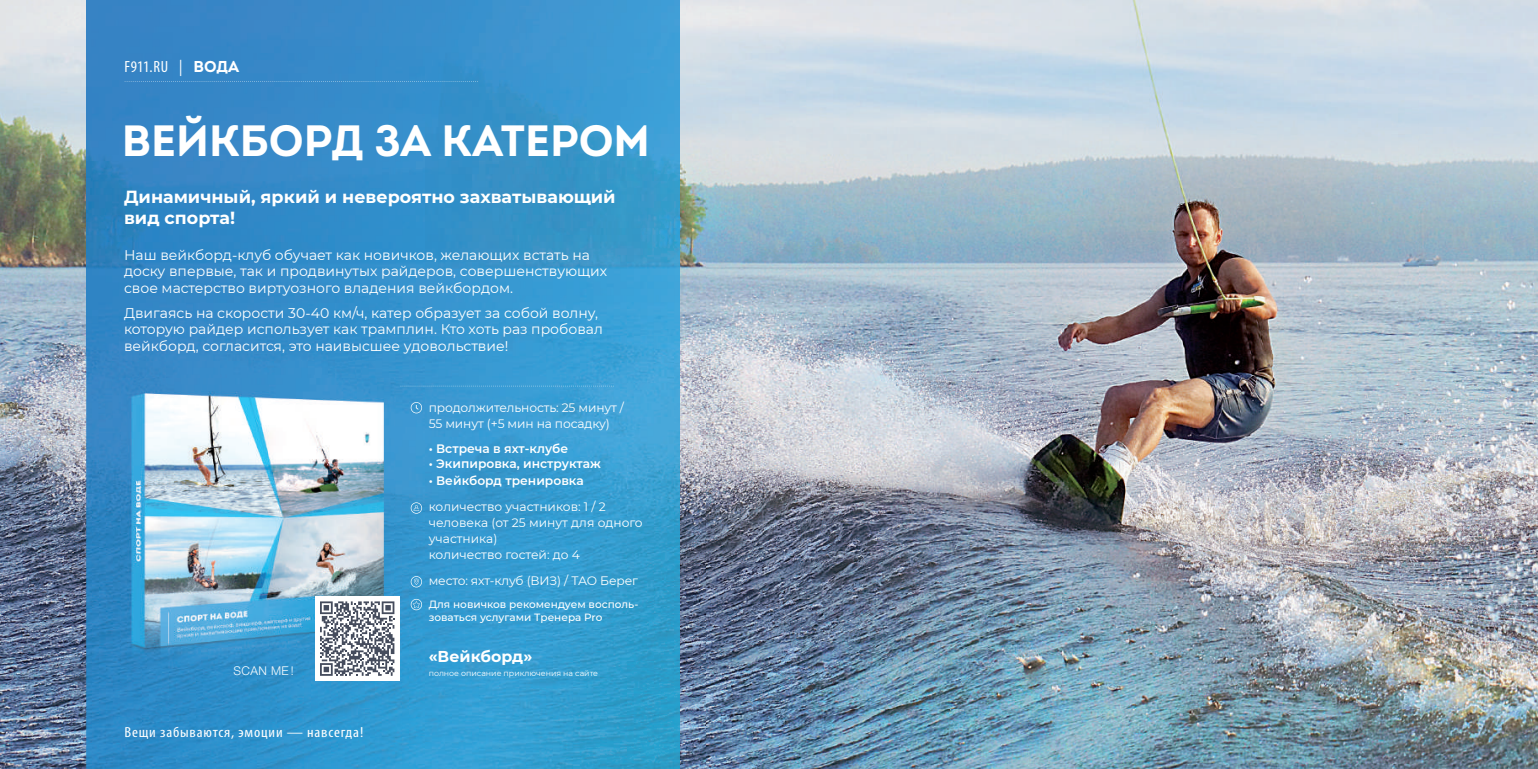
<style>
.page{position:relative;width:1538px;height:769px;background:#fff}
.page>*{position:absolute;margin:0;border:0;box-sizing:border-box;transform-origin:0 0}
.t1{font:700 43.75px "Intro";color:#fff}
.t2{font:700 17.5px/21px "Montserrat";color:#fff}
.t3{font:condensed 16.28px "Myriad Pro";letter-spacing:.025em;color:#fff}
.t4{font:700 15.75px "Montserrat";color:#fff}
.t5{font:condensed 14.7px "Myriad Pro";letter-spacing:.05em;color:#fff;scale:1.11 1}
.t6{font:14px/16.8px "Montserrat";color:#fff}
.t7{font:12.25px/16.1px "Montserrat";letter-spacing:-.01em;color:#fff}
.t8{font:600 12.25px "Montserrat";color:#fff}
.t9{font:300 12.08px "Helvetica Neue Cyr";letter-spacing:.03em;color:#fff}
.t10{font:500 10.5px/13.1px "Montserrat";color:#fff}
.t11{font:7.88px "Montserrat";color:#fff}
.s1{font-family:"Intro";font-weight:700;font-stretch:normal;font-size:15.75px}
</style>
<div class="page">
<img style="left:0;top:0;width:86px;height:769px">
<img style="left:425px;top:0;width:1113px;height:769px">
<img style="left:86px;top:0;width:339px;height:414px">
<img style="left:86px;top:414px;width:56px;height:355px">
<img style="left:369px;top:414px;width:56px;height:355px">
<img style="left:142px;top:668px;width:227px;height:101px">
<svg style="left:125px;top:81px;width:353px;height:1px"></svg>
<svg style="left:401px;top:386px;width:213px;height:1px"></svg>
<svg style="left:411px;top:402px;width:11px;height:11px"></svg>
<svg style="left:411px;top:502px;width:11px;height:12px"></svg>
<svg style="left:411px;top:576px;width:11px;height:11px"></svg>
<svg style="left:411px;top:599px;width:11px;height:11px"></svg>
<img style="left:121px;top:379px;width:272px;height:289px">
<div style="left:315px;top:596px;width:84px;height:85px;background:#fff"></div>
<svg style="left:320px;top:601px;width:74px;height:75px"></svg>
<p class="t3" style="left:124px;top:57px;width:116px">F911.RU | <span class="s1">ВОДА</span></p>
<h1 class="t1" style="left:122px;top:112px;width:530px">ВЕЙКБОРД ЗА КАТЕРОМ</h1>
<p class="t2" style="left:124px;top:185px;width:493px">Динамичный, яркий и невероятно захватывающий вид спорта!</p>
<p class="t6" style="left:124px;top:246px;width:485px">Наш вейкборд-клуб обучает как новичков, желающих встать на доску впервые, так и продвинутых райдеров, совершенствующих свое мастерство виртуозного владения вейкбордом.</p>
<p class="t6" style="left:124px;top:304px;width:480px">Двигаясь на скорости 30-40 км/ч, катер образует за собой волну, которую райдер использует как трамплин. Кто хоть раз пробовал вейкборд, согласится, это наивысшее удовольствие!</p>
<p class="t9" style="left:234px;top:664px;width:62px">SCAN ME !</p>
<p class="t5" style="left:124px;top:723px;width:217px">Вещи забываются, эмоции — навсегда!</p>
<p class="t7" style="left:429px;top:399px;width:197px">продолжительность: 25 минут /<br>55 минут (+5 мин на посадку)</p>
<p class="t8" style="left:429px;top:440px;width:141px">• Встреча в яхт-клубе</p>
<p class="t8" style="left:429px;top:455px;width:174px">• Экипировка, инструктаж</p>
<p class="t8" style="left:429px;top:472px;width:156px">• Вейкборд тренировка</p>
<p class="t7" style="left:429px;top:498px;width:216px">количество участников: 1 / 2 человека (от 25 минут для одного участника)<br>количество гостей: до 4</p>
<p class="t7" style="left:429px;top:572px;width:211px">место: яхт-клуб (ВИЗ) / ТАО Берег</p>
<p class="t10" style="left:429px;top:598px;width:211px">Для новичков рекомендуем восполь&shy;зоваться услугами Тренера Pro</p>
<p class="t4" style="left:429px;top:645px;width:105px">«Вейкборд»</p>
<p class="t11" style="left:429px;top:668px;width:171px">полное описание приключения на сайте</p>
</div>
